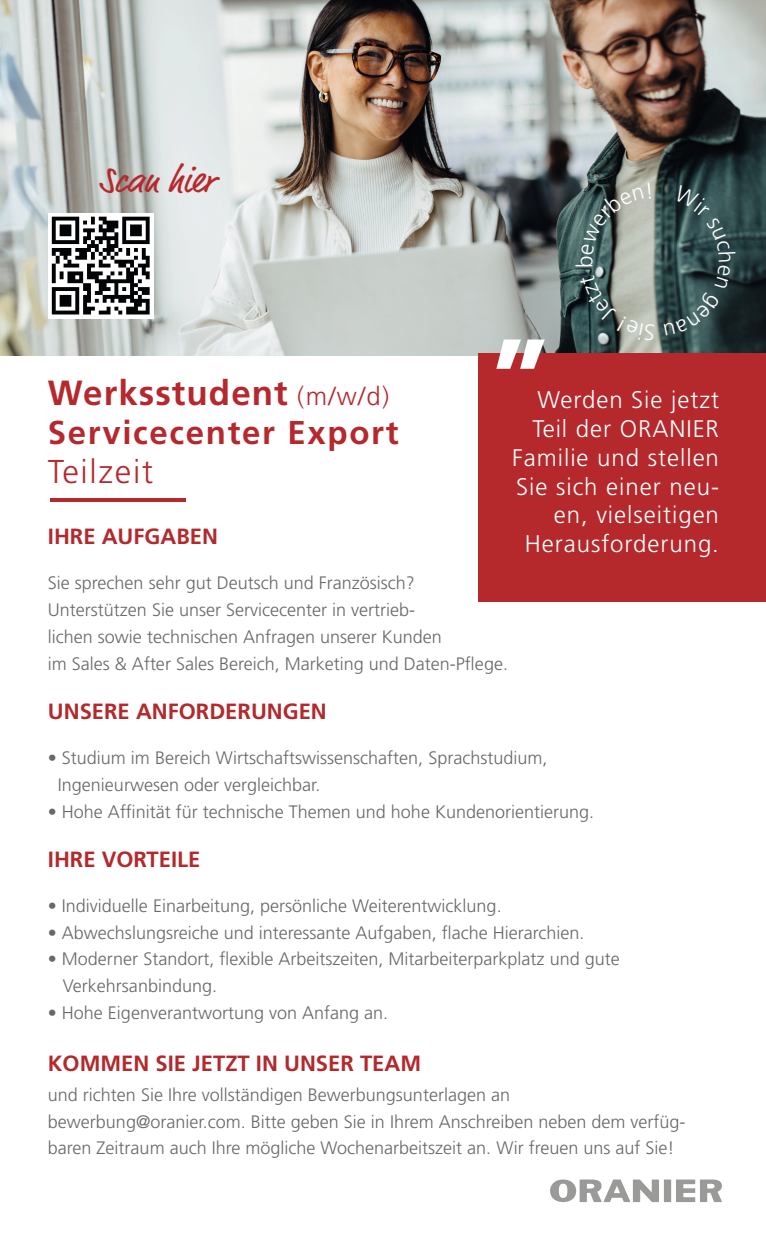
<style>
.page{position:relative;width:766px;height:1234px;background:#fff}
.page>*{position:absolute;margin:0;border:0;box-sizing:border-box;transform-origin:0 0}
.t1{font:700 117px "Frutiger LT Std";color:#fff}
.t2{font:36px "Market Pro";color:#b5292e}
.t3{font:700 34.8px "Frutiger LT Std";letter-spacing:.03em;color:#b5292e}
.t4{font:700 33px "Frutiger LT Std";letter-spacing:.05em;color:#b5292e}
.t5{font:300 33px "Frutiger LT Std";letter-spacing:.05em;color:#b5292e}
.t6{font:300 24px/28.8px "Frutiger LT Std";letter-spacing:.04em;color:#fff;text-align:right}
.t7{font:300 22.5px "Frutiger LT Std";color:#fff}
.t8{font:700 21.9px "Frutiger LT Std";color:#b3292c}
.t9{font:300 18px/27px "Frutiger LT Std";color:#686867}
.s1{font-weight:300;font-size:25.8px}
</style>
<div class="page">
<img style="left:0;top:0;width:765px;height:355px">
<hr style="left:50px;top:498px;width:135px;height:3px;background:#b5292d">
<div style="left:663px;top:1179px;width:8px;height:22px;background:#9a9a99"></div>
<svg style="left:676px;top:1179px;width:45px;height:22px"></svg>
<svg style="left:550px;top:1179px;width:108px;height:22px"></svg>
<div style="left:478px;top:353px;width:287px;height:249px;background:#b5292d"></div>
<div style="left:48px;top:213px;width:105px;height:105px;background:linear-gradient(to right,#fff,#fff)"></div>
<svg style="left:52px;top:217px;width:98px;height:97px"></svg>
<svg style="left:663px;top:185px;width:72px;height:150px"></svg>
<svg style="left:579px;top:275px;width:75px;height:65px"></svg>
<svg style="left:581px;top:182px;width:70px;height:73px"></svg>
<h2 class="t2" style="left:99px;top:156px;width:117px">Scan hier</h2>
<h1 class="t1" style="left:492px;top:246px;width:58px">„</h1>
<p class="t7" style="left:571px;top:268px;width:14px;rotate:-90deg">b</p>
<h3 class="t3" style="left:48px;top:372px;width:343px">Werksstudent <span class="s1">(m/w/d)</span></h3>
<h3 class="t4" style="left:48px;top:413px;width:352px">Servicecenter Export</h3>
<h3 class="t5" style="left:48px;top:452px;width:107px">Teilzeit</h3>
<h3 class="t6" style="left:512px;top:385px;width:208px">Werden Sie jetzt<br>Teil der ORANIER<br>Familie und stellen<br>Sie sich einer neu&shy;en, vielseitigen<br>Herausforderung.</h3>
<p class="t8" style="left:48px;top:523px;width:171px">IHRE AUFGABEN</p>
<p class="t9" style="left:48px;top:569px;width:461px">Sie sprechen sehr gut Deutsch und Französisch?<br>Unterstützen Sie unser Servicecenter in vertrieb-<br>lichen sowie technischen Anfragen unserer Kunden<br>im Sales &amp; After Sales Bereich, Marketing und Daten-Pflege.</p>
<p class="t8" style="left:48px;top:698px;width:280px">UNSERE ANFORDERUNGEN</p>
<p class="t9" style="left:58px;top:744px;width:491px;text-indent:-10px">• Studium im Bereich Wirtschaftswissenschaften, Sprachstudium,<br>Ingenieurwesen oder vergleichbar.</p>
<p class="t9" style="left:48px;top:798px;width:547px">• Hohe Affinität für technische Themen und hohe Kundenorientierung.</p>
<p class="t8" style="left:48px;top:846px;width:154px">IHRE VORTEILE</p>
<p class="t9" style="left:48px;top:891px;width:455px">• Individuelle Einarbeitung, persönliche Weiterentwicklung.</p>
<p class="t9" style="left:48px;top:918px;width:538px">• Abwechslungsreiche und interessante Aufgaben, flache Hierarchien.</p>
<p class="t9" style="left:63px;top:945px;width:558px;text-indent:-15px">• Moderner Standort, flexible Arbeitszeiten, Mitarbeiterparkplatz und gute<br>Verkehrsanbindung.</p>
<p class="t9" style="left:48px;top:999px;width:342px">• Hohe Eigenverantwortung von Anfang an.</p>
<p class="t8" style="left:48px;top:1049px;width:374px">KOMMEN SIE JETZT IN UNSER TEAM</p>
<p class="t9" style="left:48px;top:1080px;width:639px">und richten Sie Ihre vollständigen Bewerbungsunterlagen an bewerbung@oranier.com. Bitte geben Sie in Ihrem Anschreiben neben dem verfüg&shy;baren Zeitraum auch Ihre mögliche Wochenarbeitszeit an. Wir freuen uns auf Sie!</p>
</div>
